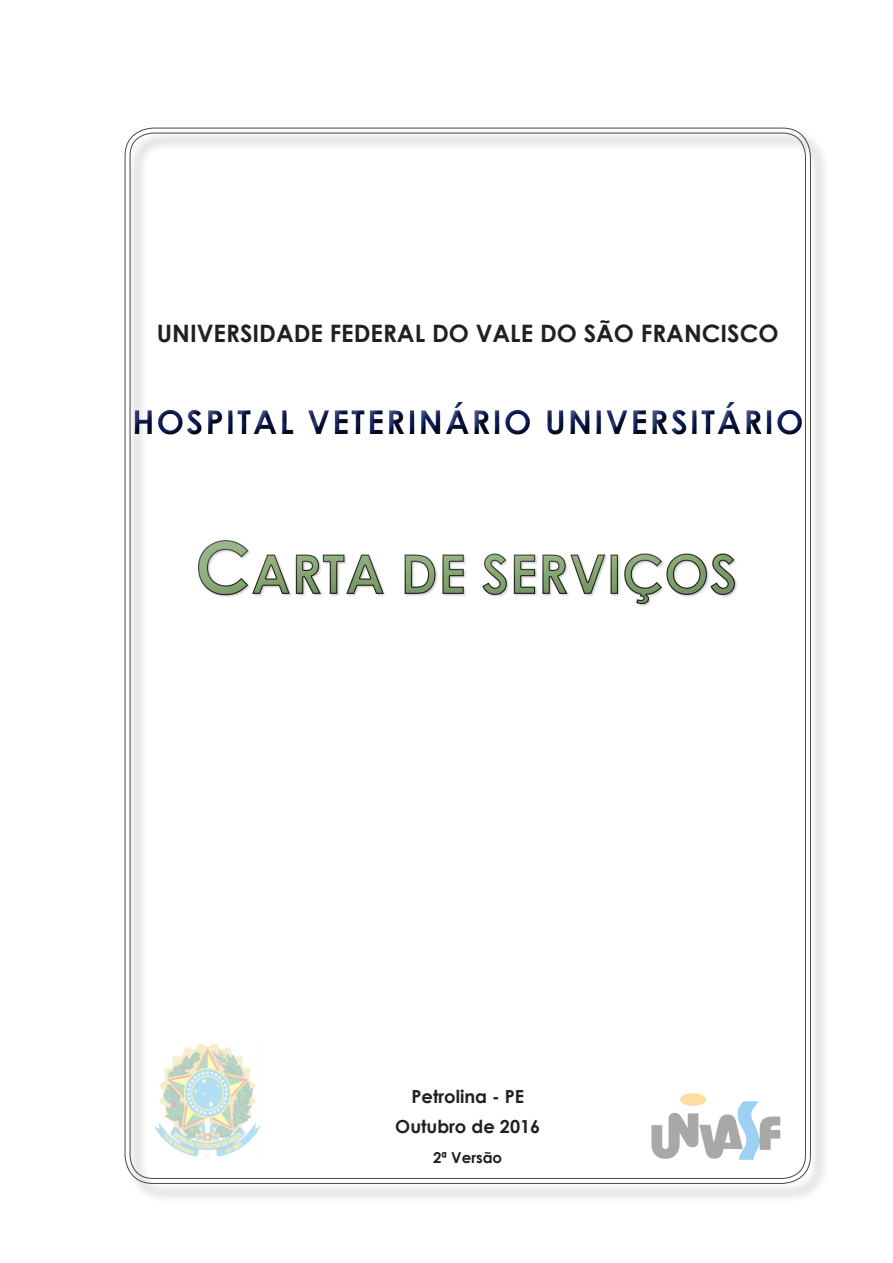
<style>
.page{position:relative;width:893px;height:1263px;background:#fff}
.page>*{position:absolute;margin:0;border:0;box-sizing:border-box;transform-origin:0 0}
.t1{font:700 33px "Century Gothic";letter-spacing:.06em;color:#0c1c5a}
.t2{font:700 24px "Century Gothic";color:#231f20}
.t3{font:700 18px "Century Gothic";color:#231f20}
.t4{font:700 15px "Century Gothic";color:#231f20}
</style>
<div class="page">
<img style="left:651px;top:1093px;width:129px;height:67px">
<img style="left:155px;top:1045px;width:106px;height:112px">
<img style="left:198px;top:540px;width:539px;height:66px">
<div style="left:128px;top:395px;width:683px;height:48px;background:#231f20;opacity:.75"></div>
<p class="t2" style="left:157px;top:315px;width:623px">UNIVERSIDADE FEDERAL DO VALE DO SÃO FRANCISCO</p>
<h1 class="t1" style="left:132px;top:397px;width:673px">HOSPITAL VETERINÁRIO UNIVERSITÁRIO</h1>
<p class="t3" style="left:411px;top:1083px;width:114px">Petrolina - PE</p>
<p class="t3" style="left:395px;top:1113px;width:147px">Outubro de 2016</p>
<p class="t4" style="left:433px;top:1146px;width:71px">2ª Versão</p>
</div>
